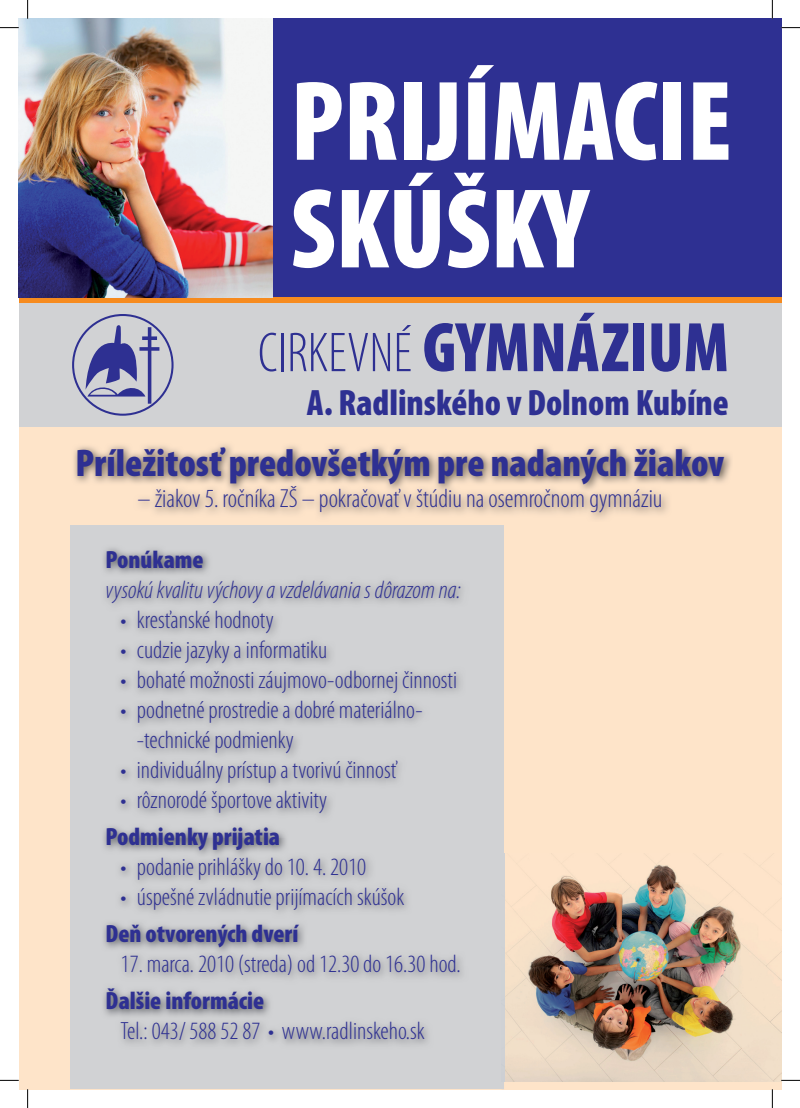
<style>
.page{position:relative;width:800px;height:1108px;background:#fff}
.page>*{position:absolute;margin:0;border:0;box-sizing:border-box;transform-origin:0 0}
.t1{font:900 condensed 114.75px/107.6px "Myriad Pro";color:#fff;scale:.96 1}
.t2{font:900 condensed 70.75px "Myriad Pro";color:#2e3092}
.t3{font:900 condensed 38.75px "Myriad Pro";color:#2e3092}
.t4{font:900 condensed 36.88px "Myriad Pro";color:#2e3092}
.t5{font:300 condensed 26.25px "Myriad Pro";color:#2e3092}
.t6{font:300 condensed 25px/30px "Myriad Pro";color:#2e3092}
.t7{font:900 condensed 25px "Myriad Pro";color:#2e3092}
.t8{font:italic 300 condensed 25px "Myriad Pro";color:#2e3092}
.s1{font-weight:300;font-size:56.62px}
</style>
<div class="page">
<div style="left:19px;top:421px;width:762px;height:668px;background:#fee4c9"></div>
<svg style="left:70px;top:525px;width:434px;height:564px;background:#c8c9cc"></svg>
<div style="left:19px;top:279px;width:762px;height:136px;background:#f68b1f"></div>
<div style="left:19px;top:19px;width:762px;height:278px;background:#2e3092"></div>
<div style="left:19px;top:303px;width:762px;height:123px;background:#d1d2d4"></div>
<img style="left:19px;top:19px;width:253px;height:278px">
<img style="left:74px;top:444px;width:657px;height:75px">
<div style="left:72px;top:314px;width:101px;height:102px;border:2px solid #2e3092;border-radius:50%"></div>
<svg style="left:86px;top:324px;width:73px;height:80px"></svg>
<img style="left:504px;top:853px;width:277px;height:228px">
<svg style="left:0;top:27px;width:19px;height:1px"></svg>
<svg style="left:781px;top:27px;width:18px;height:1px"></svg>
<svg style="left:0;top:1080px;width:19px;height:1px"></svg>
<svg style="left:781px;top:1080px;width:18px;height:1px"></svg>
<svg style="left:27px;top:0;width:1px;height:19px"></svg>
<svg style="left:27px;top:1089px;width:1px;height:19px"></svg>
<svg style="left:771px;top:0;width:1px;height:19px"></svg>
<svg style="left:771px;top:1089px;width:1px;height:19px"></svg>
<h1 class="t1" style="left:290px;top:69px;width:461px">PRIJÍMACIE<br>SKÚŠKY</h1>
<h2 class="t2" style="left:258px;top:308px;width:472px"><span class="s1">CIRKEVNÉ</span> GYMNÁZIUM</h2>
<h3 class="t4" style="left:307px;top:382px;width:423px">A. Radlinského v Dolnom Kubíne</h3>
<h3 class="t3" style="left:76px;top:441px;width:650px">Príležitosť predovšetkým pre nadaných žiakov</h3>
<p class="t5" style="left:137px;top:485px;width:526px">– žiakov 5. ročníka ZŠ – pokračovať v štúdiu na osemročnom gymnáziu</p>
<p class="t7" style="left:106px;top:546px;width:100px">Ponúkame</p>
<p class="t8" style="left:106px;top:576px;width:356px">vysokú kvalitu výchovy a vzdelávania s dôrazom na:</p>
<p class="t6" style="left:121px;top:605px;width:154px">• kresťanské hodnoty</p>
<p class="t6" style="left:121px;top:635px;width:208px">• cudzie jazyky a informatiku</p>
<p class="t6" style="left:121px;top:665px;width:338px">• bohaté možnosti záujmovo-odbornej činnosti</p>
<p class="t6" style="left:137px;top:695px;width:287px;text-indent:-16px">• podnetné prostredie a dobré materiálno--technické podmienky</p>
<p class="t6" style="left:121px;top:755px;width:277px">• individuálny prístup a tvorivú činnosť</p>
<p class="t6" style="left:121px;top:785px;width:208px">• rôznorodé športove aktivity</p>
<p class="t7" style="left:106px;top:823px;width:176px">Podmienky prijatia</p>
<p class="t6" style="left:121px;top:852px;width:247px">• podanie prihlášky do 10. 4. 2010</p>
<p class="t6" style="left:121px;top:882px;width:285px">• úspešné zvládnutie prijímacích skúšok</p>
<p class="t7" style="left:106px;top:920px;width:194px">Deň otvorených dverí</p>
<p class="t6" style="left:121px;top:949px;width:341px">17. marca. 2010 (streda) od 12.30 do 16.30 hod.</p>
<p class="t7" style="left:106px;top:987px;width:160px">Ďalšie informácie</p>
<p class="t6" style="left:121px;top:1016px;width:305px">Tel.: 043/ 588 52 87 • www.radlinskeho.sk</p>
</div>
